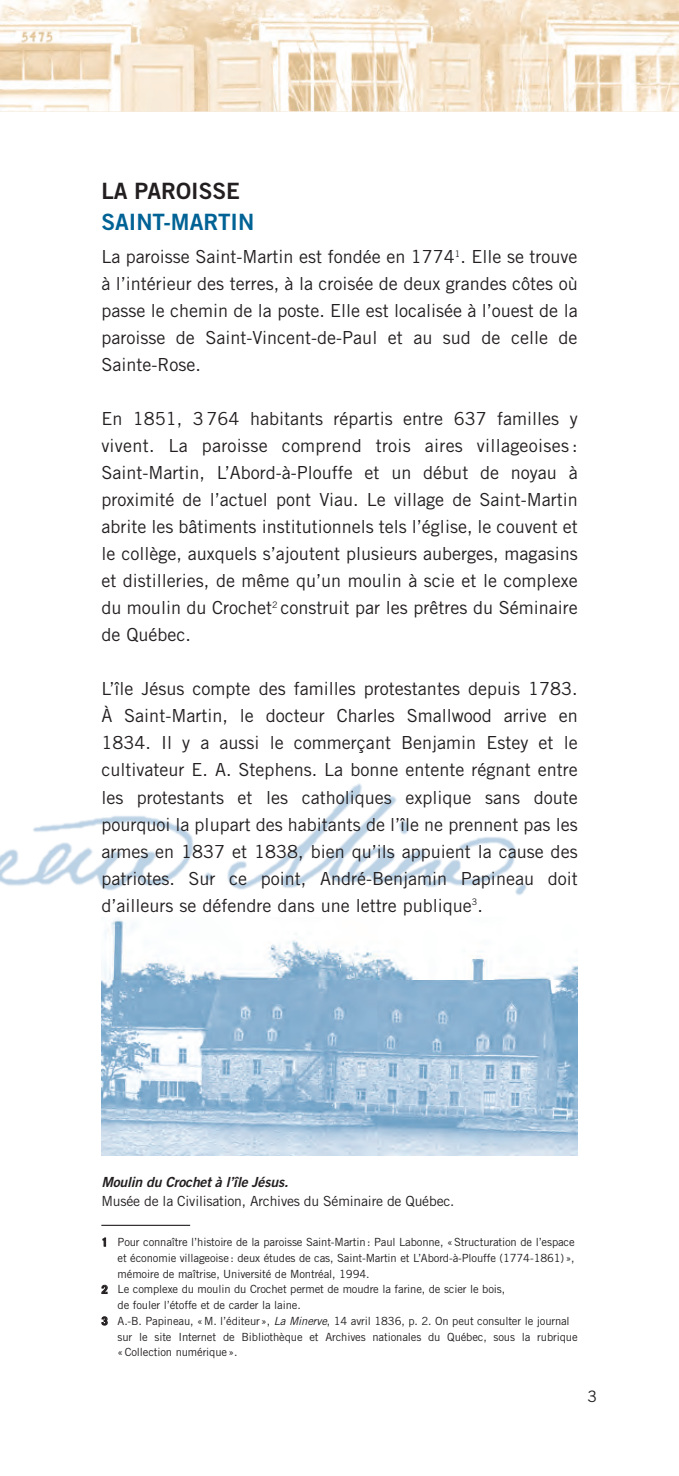
<style>
.page{position:relative;width:679px;height:1476px;background:#fff}
.page>*{position:absolute;margin:0;border:0;box-sizing:border-box;transform-origin:0 0}
.t1{font:22.5px "Trade Gothic Bold Two";color:#006295}
.t2{font:22.5px "Trade Gothic Bold Two";color:#231f20}
.t3{font:18px/27px "Trade Gothic";color:#231f20;text-align:justify}
.t4{font:15.75px "Trade Gothic";color:#231f20}
.t5{font:13.95px "Trade Gothic";letter-spacing:-.01em;color:#231f20}
.t6{font:italic 13.95px "Trade Gothic Bold Two";letter-spacing:-.01em;color:#231f20}
.t7{font:11.25px "Trade Gothic";letter-spacing:-.01em;color:#231f20}
.s1{font-weight:700}
.s2{font-style:italic}
</style>
<div class="page">
<img style="left:101px;top:979px;width:476px;height:176px">
<hr style="left:101px;top:1224px;width:89px;height:2px;background:#231f20">
<img style="left:0;top:783px;width:577px;height:196px">
<img style="left:0;top:0;width:678px;height:111px">
<p class="t2" style="left:101px;top:182px;width:140px">LA PAROISSE</p>
<p class="t1" style="left:101px;top:214px;width:154px">SAINT-MARTIN</p>
<p class="t3" style="left:101px;top:245px;width:477px">La paroisse Saint-Martin est fondée en 1774<sup>1</sup>. Elle se trouve à l’intérieur des terres, à la croisée de deux grandes côtes où passe le chemin de la poste. Elle est localisée à l’ouest de la paroisse de Saint-Vincent-de-Paul et au sud de celle de Sainte-Rose.</p>
<p class="t3" style="left:101px;top:407px;width:477px">En 1851, 3764 habitants répartis entre 637 familles y vivent. La paroisse comprend trois aires villageoises :<br>Saint-Martin, L’Abord-à-Plouffe et un début de noyau à proximité de l’actuel pont Viau. Le village de Saint-Martin abrite les bâtiments institutionnels tels l’église, le couvent et le collège, auxquels s’ajoutent plusieurs auberges, magasins et distilleries, de même qu’un moulin à scie et le complexe du moulin du Crochet<sup>2</sup> construit par les prêtres du Séminaire de Québec.</p>
<p class="t3" style="left:101px;top:677px;width:477px">L’île Jésus compte des familles protestantes depuis 1783.<br>À Saint-Martin, le docteur Charles Smallwood arrive en 1834. Il y a aussi le commerçant Benjamin Estey et le cultivateur E. A. Stephens. La bonne entente régnant entre les protestants et les catholiques explique sans doute pourquoi la plupart des habitants de l’île ne prennent pas les armes en 1837 et 1838, bien qu’ils appuient la cause des patriotes. Sur ce point, André-Benjamin Papineau doit d’ailleurs se défendre dans une lettre publique<sup>3</sup>.</p>
<p class="t6" style="left:101px;top:1177px;width:188px">Moulin du Crochet à l’île Jésus.</p>
<p class="t5" style="left:101px;top:1196px;width:354px">Musée de la Civilisation, Archives du Séminaire de Québec.</p>
<p class="t7" style="left:101px;top:1238px;width:474px"><span class="s1">1</span> Pour connaître l’histoire de la paroisse Saint-Martin: Paul Labonne, «Structuration de l’espace</p>
<p class="t7" style="left:117px;top:1253px;width:458px">et économie villageoise: deux études de cas, Saint-Martin et L’Abord-à-Plouffe (1774-1861)»,</p>
<p class="t7" style="left:117px;top:1269px;width:253px">mémoire de maîtrise, Université de Montréal, 1994.</p>
<p class="t7" style="left:101px;top:1285px;width:405px"><span class="s1">2</span> Le complexe du moulin du Crochet permet de moudre la farine, de scier le bois,</p>
<p class="t7" style="left:117px;top:1301px;width:185px">de fouler l’étoffe et de carder la laine.</p>
<p class="t7" style="left:101px;top:1316px;width:469px"><span class="s1">3</span> A.-B. Papineau, «M. l’éditeur», <span class="s2">La Minerve</span>, 14 avril 1836, p. 2. On peut consulter le journal</p>
<p class="t7" style="left:117px;top:1332px;width:461px">sur le site Internet de Bibliothèque et Archives nationales du Québec, sous la rubrique</p>
<p class="t7" style="left:117px;top:1348px;width:121px">«Collection numérique».</p>
<p class="t4" style="left:587px;top:1390px;width:11px">3</p>
</div>
